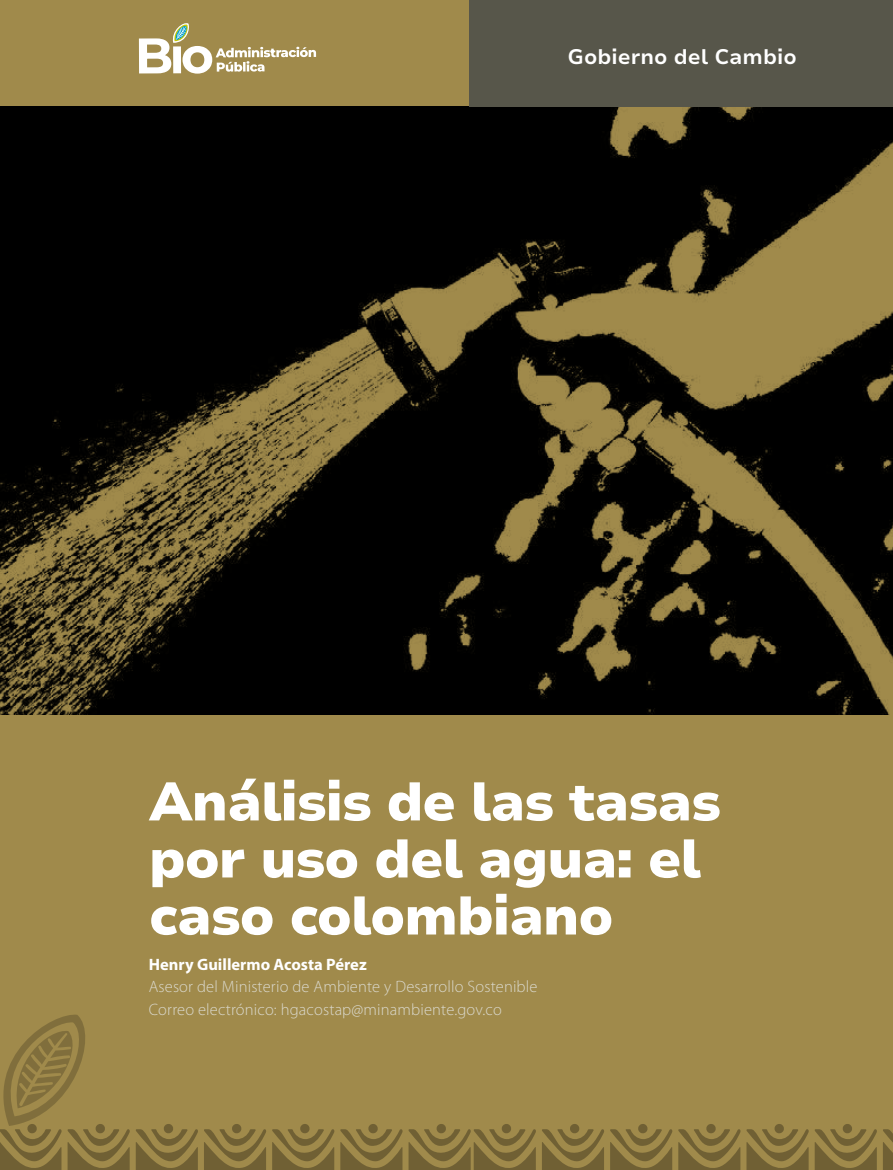
<style>
.page{position:relative;width:893px;height:1170px;background:#fff}
.page>*{position:absolute;margin:0;border:0;box-sizing:border-box;transform-origin:0 0}
.t1{font:900 54px/57px "Nunito Sans 7 pt";letter-spacing:-.025em;color:#fff}
.t2{font:700 21px "Nunito Sans 7 pt";color:#fff}
.t3{font:300 16.5px/22.5px "Myriad Pro";letter-spacing:.01em;color:#dad8cc}
.t4{font:700 16.5px "Myriad Pro";color:#fff}
</style>
<div class="page">
<div style="left:0;top:0;width:893px;height:1169px;background:#a08a4b"></div>
<img style="left:0;top:106px;width:893px;height:608px">
<svg style="left:136px;top:1124px;width:62px;height:45px"></svg>
<svg style="left:204px;top:1124px;width:62px;height:45px"></svg>
<svg style="left:340px;top:1124px;width:63px;height:45px"></svg>
<svg style="left:0;top:1014px;width:130px;height:155px"></svg>
<svg style="left:272px;top:1124px;width:62px;height:45px"></svg>
<svg style="left:542px;top:1124px;width:62px;height:45px"></svg>
<svg style="left:610px;top:1124px;width:62px;height:45px"></svg>
<svg style="left:678px;top:1124px;width:62px;height:45px"></svg>
<svg style="left:815px;top:1124px;width:62px;height:45px"></svg>
<svg style="left:409px;top:1124px;width:127px;height:45px"></svg>
<svg style="left:746px;top:1124px;width:63px;height:45px"></svg>
<svg style="left:883px;top:1129px;width:10px;height:40px"></svg>
<div style="left:470px;top:0;width:423px;height:106px;background:#57564a"></div>
<svg style="left:139px;top:23px;width:177px;height:51px"></svg>
<p class="t2" style="left:568px;top:41px;width:231px">Gobierno del Cambio</p>
<h1 class="t1" style="left:149px;top:771px;width:574px">Análisis de las tasas por uso del agua: el caso colombiano</h1>
<p class="t4" style="left:149px;top:953px;width:219px">Henry Guillermo Acosta Pérez</p>
<p class="t3" style="left:149px;top:975px;width:390px">Asesor del Ministerio de Ambiente y Desarrollo Sostenible<br>Correo electrónico: hgacostap@minambiente.gov.co</p>
</div>
